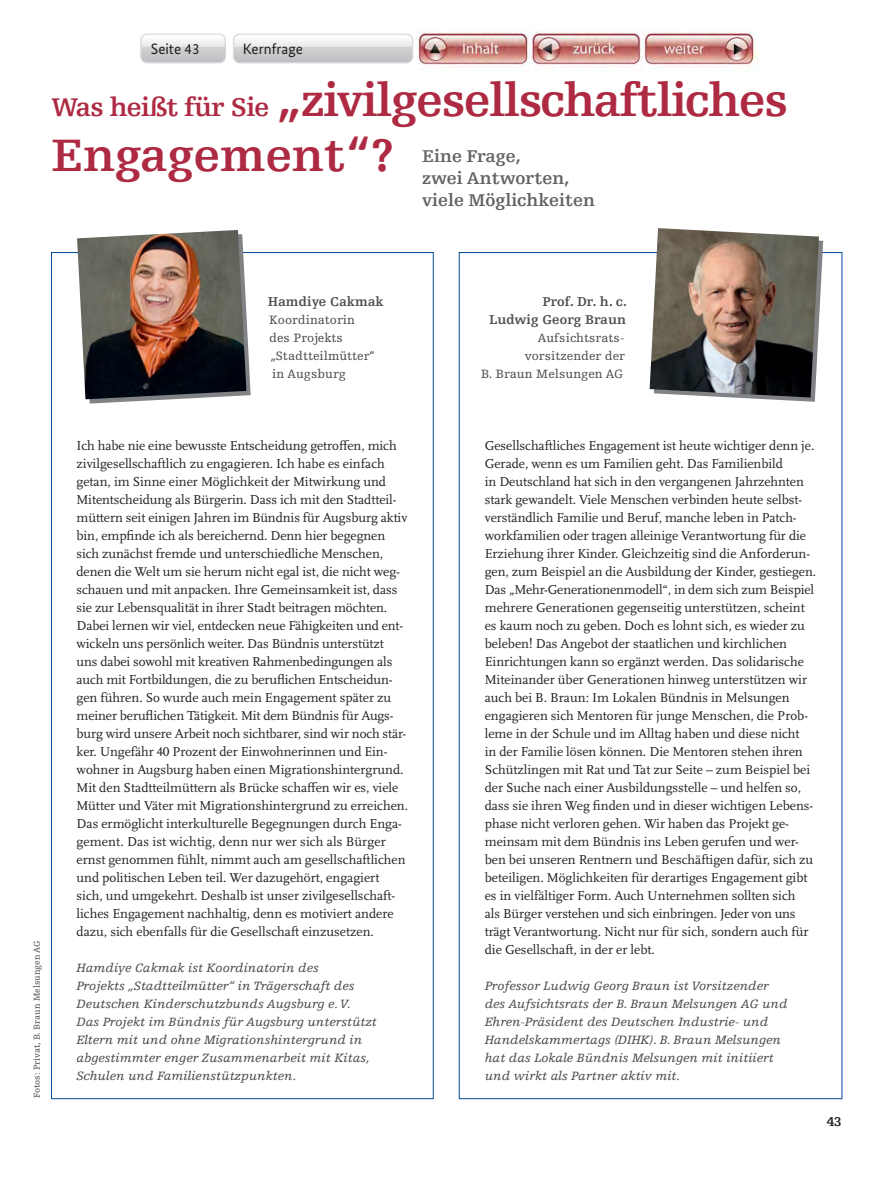
<style>
.page{position:relative;width:893px;height:1191px;background:#fff}
.page>*{position:absolute;margin:0;border:0;box-sizing:border-box;transform-origin:0 0}
.t1{font:700 48px/55.5px "Egyptienne FLT Std";letter-spacing:-.03em;color:#ae2a42}
.t2{font:700 18px/21.6px "Egyptienne FLT Std";color:#636366}
.t3{font:15px "Bundes Sans";color:#231f20}
.t4{font:13.5px/18px "Scala Pro";color:#231f20}
.t5{font:700 13.5px/18px "Egyptienne FLT Std";letter-spacing:.005em;color:#4b4c4d;text-align:right}
.t6{font:700 13.5px "Egyptienne FLT Std";color:#231f20}
.t7{font:italic 12.75px/18px "Egyptienne FLT Std";color:#4b4c4d}
.t8{font:12.75px/18px "Egyptienne FLT Std";letter-spacing:.005em;color:#4b4c4d}
.t9{font:9px "Egyptienne FLT Std";color:#4b4c4d}
.s1{font-size:27px}
</style>
<div class="page">
<svg style="left:725px;top:240px;width:98px;height:162px"></svg>
<svg style="left:85px;top:252px;width:166px;height:151px"></svg>
<svg style="left:140px;top:34px;width:86px;height:29px;background:#d4d5d7"></svg>
<img style="left:142px;top:35px;width:82px;height:6px">
<svg style="left:233px;top:34px;width:180px;height:29px"></svg>
<img style="left:416px;top:31px;width:113px;height:36px">
<img style="left:532px;top:30px;width:225px;height:40px">
<img style="left:77px;top:230px;width:169px;height:169px">
<img style="left:650px;top:228px;width:169px;height:169px">
<p class="t3" style="left:151px;top:39px;width:50px">Seite 43</p>
<p class="t3" style="left:243px;top:39px;width:62px">Kernfrage</p>
<h2 class="t1" style="left:51px;top:73px;width:738px"><span class="s1">Was heißt für Sie</span> „zivilgesellschaftliches<br>Engagement“?</h2>
<p class="t2" style="left:422px;top:146px;width:175px">Eine Frage,<br>zwei Antworten, viele Möglichkeiten</p>
<p class="t9" style="left:32px;top:1098px;width:159px;rotate:-90deg">Fotos: Privat, B. Braun Melsungen AG</p>
<p class="t5" style="left:268px;top:293px;width:118px">Hamdiye Cakmak</p>
<p class="t8" style="left:269px;top:311px;width:107px">Koordinatorin des Projekts „Stadtteilmütter“ in Augsburg</p>
<p class="t4" style="left:77px;top:437px;width:333px">Ich habe nie eine bewusste Entscheidung getroffen, mich zivilgesellschaftlich zu engagieren. Ich habe es einfach getan, im Sinne einer Möglichkeit der Mitwirkung und Mitentscheidung als Bürgerin. Dass ich mit den Stadtteil&shy;müttern seit einigen Jahren im Bündnis für Augsburg aktiv bin, empfinde ich als bereichernd. Denn hier begegnen sich zunächst fremde und unterschiedliche Menschen, denen die Welt um sie herum nicht egal ist, die nicht weg&shy;schauen und mit anpacken. Ihre Gemeinsamkeit ist, dass sie zur Lebensqualität in ihrer Stadt beitragen möchten.<br>Dabei lernen wir viel, entdecken neue Fähigkeiten und ent&shy;wickeln uns persönlich weiter. Das Bündnis unterstützt uns dabei sowohl mit kreativen Rahmenbedingungen als auch mit Fortbildungen, die zu beruflichen Entscheidun&shy;gen führen. So wurde auch mein Engagement später zu meiner beruflichen Tätigkeit. Mit dem Bündnis für Augs&shy;burg wird unsere Arbeit noch sichtbarer, sind wir noch stär&shy;ker. Ungefähr 40 Prozent der Einwohnerinnen und Ein&shy;wohner in Augsburg haben einen Migrationshintergrund.<br>Mit den Stadtteilmüttern als Brücke schaffen wir es, viele Mütter und Väter mit Migrationshintergrund zu erreichen.<br>Das ermöglicht interkulturelle Begegnungen durch En ga&shy;gement. Das ist wichtig, denn nur wer sich als Bürger ernst genommen fühlt, nimmt auch am gesellschaftlichen und politischen Leben teil. Wer dazugehört, engagiert sich, und umgekehrt. Deshalb ist unser zivilgesellschaft&shy;liches Engagement nachhaltig, denn es motiviert andere dazu, sich ebenfalls für die Gesellschaft einzusetzen.</p>
<p class="t7" style="left:77px;top:959px;width:302px">Hamdiye Cakmak ist Koordinatorin des<br>Projekts „Stadtteilmütter“ in Trägerschaft des Deutschen Kinderschutzbunds Augsburg e. V.<br>Das Projekt im Bündnis für Augsburg unterstützt Eltern mit und ohne Migrationshintergrund in abgestimmter enger Zusammenarbeit mit Kitas, Schulen und Familienstützpunkten.</p>
<p class="t5" style="left:489px;top:293px;width:139px">Prof. Dr. h. c.<br>Ludwig Georg Braun</p>
<p class="t8" style="left:481px;top:329px;width:145px;text-align:right">Aufsichtsrats&shy;vorsitzender der<br>B. Braun Melsungen AG</p>
<p class="t4" style="left:485px;top:437px;width:333px">Gesellschaftliches Engagement ist heute wichtiger denn je.<br>Gerade, wenn es um Familien geht. Das Familienbild<br>in Deutschland hat sich in den vergangenen Jahrzehnten stark gewandelt. Viele Menschen verbinden heute selbst&shy;verständlich Familie und Beruf, manche leben in Patch&shy;workfamilien oder tragen alleinige Verantwortung für die Erziehung ihrer Kinder. Gleichzeitig sind die Anforderun&shy;gen, zum Beispiel an die Ausbildung der Kinder, gestiegen.<br>Das „Mehr-Generationenmodell“, in dem sich zum Beispiel mehrere Generationen gegenseitig unterstützen, scheint es kaum noch zu geben. Doch es lohnt sich, es wieder zu beleben! Das Angebot der staatlichen und kirchlichen Einrichtungen kann so ergänzt werden. Das solidarische Miteinander über Generationen hinweg unterstützen wir auch bei B. Braun: Im Lokalen Bündnis in Melsungen engagieren sich Mentoren für junge Menschen, die Prob&shy;leme in der Schule und im Alltag haben und diese nicht<br>in der Familie lösen können. Die Mentoren stehen ihren Schützlingen mit Rat und Tat zur Seite – zum Beispiel bei der Suche nach einer Ausbildungsstelle – und helfen so, dass sie ihren Weg finden und in dieser wichtigen Lebens&shy;phase nicht verloren gehen. Wir haben das Projekt ge&shy;meinsam mit dem Bündnis ins Leben gerufen und wer&shy;ben bei unseren Rentnern und Beschäftigen dafür, sich zu beteiligen. Möglichkeiten für derartiges Engagement gibt es in viel fältiger Form. Auch Unternehmen sollten sich<br>als Bürger verstehen und sich einbringen. Jeder von uns trägt Verantwortung. Nicht nur für sich, sondern auch für die Gesellschaft, in der er lebt.</p>
<p class="t7" style="left:485px;top:977px;width:304px">Professor Ludwig Georg Braun ist Vorsitzender des Aufsichtsrats der B. Braun Melsungen AG und Ehren-Präsident des Deutschen Industrie- und Handelskammertags (DIHK). B. Braun Melsungen hat das Lokale Bündnis Melsungen mit initiiert und wirkt als Partner aktiv mit.</p>
<p class="t6" style="left:827px;top:1114px;width:17px">43</p>
</div>
